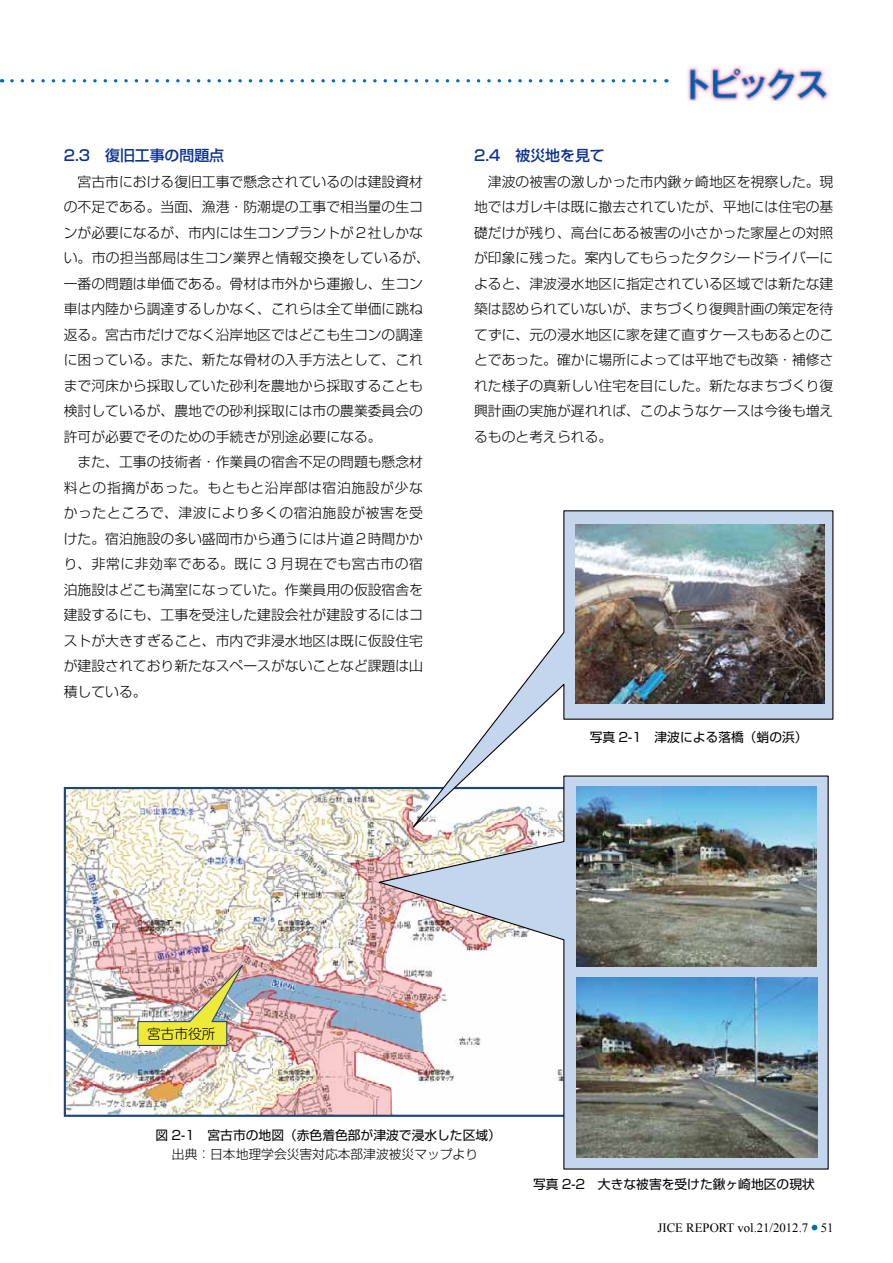
<style>
.page{position:relative;width:893px;height:1263px;background:#fff}
.page>*{position:absolute;margin:0;border:0;box-sizing:border-box;transform-origin:0 0}
.t1{font:500 14.85px "Shin Go Pro";color:#0b3190}
.t2{font:300 13.8px/25.5px "Shin Go Pro";color:#000;text-align:justify}
.t3{font:13.65px "Shin M Go Pro Light 90 msp RKSJ H";color:#000}
.t4{font:12.75px "Shin Go Pro";color:#000}
.t5{font:12.75px "Times New Roman";color:#000}
.t6{font:300 12.75px "Shin Go Pro";color:#000}
.s1{font-family:"Shin Go Pro";font-weight:300;font-size:6.45px;color:#006cb8}
</style>
<div class="page">
<svg style="left:12px;top:79px;width:655px;height:3px"></svg>
<img style="left:687px;top:67px;width:143px;height:34px">
<img style="left:67px;top:790px;width:308px;height:324px">
<svg style="left:375px;top:786px;width:454px;height:383px"></svg>
<img style="left:577px;top:837px;width:239px;height:129px">
<img style="left:576px;top:977px;width:241px;height:181px">
<svg style="left:404px;top:510px;width:429px;height:327px"></svg>
<img style="left:575px;top:525px;width:249px;height:178px">
<img style="left:137px;top:959px;width:110px;height:87px">
<p class="t1" style="left:64px;top:144px;width:162px">2.3　復旧工事の問題点</p>
<p class="t2" style="left:64px;top:167px;width:368px;text-align:left;text-indent:14px">宮古市における復旧工事で懸念されているのは建設資材の不足である。当面、漁港・防潮堤の工事で相当量の生コンが必要になるが、市内には生コンプラントが２社しかない。市の担当部局は生コン業界と情報交換をしているが、一番の問題は単価である。骨材は市外から運搬し、生コン車は内陸から調達するしかなく、これらは全て単価に跳ね返る。宮古市だけでなく沿岸地区ではどこも生コンの調達に困っている。また、新たな骨材の入手方法として、これまで河床から採取していた砂利を農地から採取することも検討しているが、農地での砂利採取には市の農業委員会の許可が必要でそのための手続きが別途必要になる。</p>
<p class="t2" style="left:64px;top:447px;width:361px;text-indent:14px">また、工事の技術者・作業員の宿舎不足の問題も懸念材料との指摘があった。もともと沿岸部は宿泊施設が少なかったところで、津波により多くの宿泊施設が被害を受けた。宿泊施設の多い盛岡市から通うには片道２時間かかり、非常に非効率である。既に 3 月現在でも宮古市の宿泊施設はどこも満室になっていた。作業員用の仮設宿舎を建設するにも、工事を受注した建設会社が建設するにはコストが大きすぎること、市内で非浸水地区は既に仮設住宅が建設されており新たなスペースがないことなど課題は山積している。</p>
<p class="t1" style="left:474px;top:144px;width:132px">2.4　被災地を見て</p>
<p class="t2" style="left:474px;top:167px;width:361px;text-indent:14px">津波の被害の激しかった市内鍬ヶ崎地区を視察した。現地ではガレキは既に撤去されていたが、平地には住宅の基礎だけが残り、高台にある被害の小さかった家屋との対照が印象に残った。案内してもらったタクシードライバーによると、津波浸水地区に指定されている区域では新たな建築は認められていないが、まちづくり復興計画の策定を待てずに、元の浸水地区に家を建て直すケースもあるとのことであった。確かに場所によっては平地でも改築・補修された様子の真新しい住宅を目にした。新たなまちづくり復興計画の実施が遅れれば、このようなケースは今後も増えるものと考えられる。</p>
<p class="t4" style="left:590px;top:726px;width:219px">写真 2-1　津波による落橋（蛸の浜）</p>
<p class="t3" style="left:147px;top:1023px;width:70px">宮古市役所</p>
<p class="t4" style="left:155px;top:1125px;width:347px">図 2-1　宮古市の地図（赤色着色部が津波で浸水した区域）</p>
<p class="t6" style="left:172px;top:1144px;width:308px">出典：日本地理学会災害対応本部津波被災マップより</p>
<p class="t4" style="left:533px;top:1174px;width:283px">写真 2-2　大きな被害を受けた鍬ヶ崎地区の現状</p>
<p class="t5" style="left:658px;top:1219px;width:177px">JICE REPORT vol.21/2012.7 <span class="s1">●</span> 51</p>
</div>
